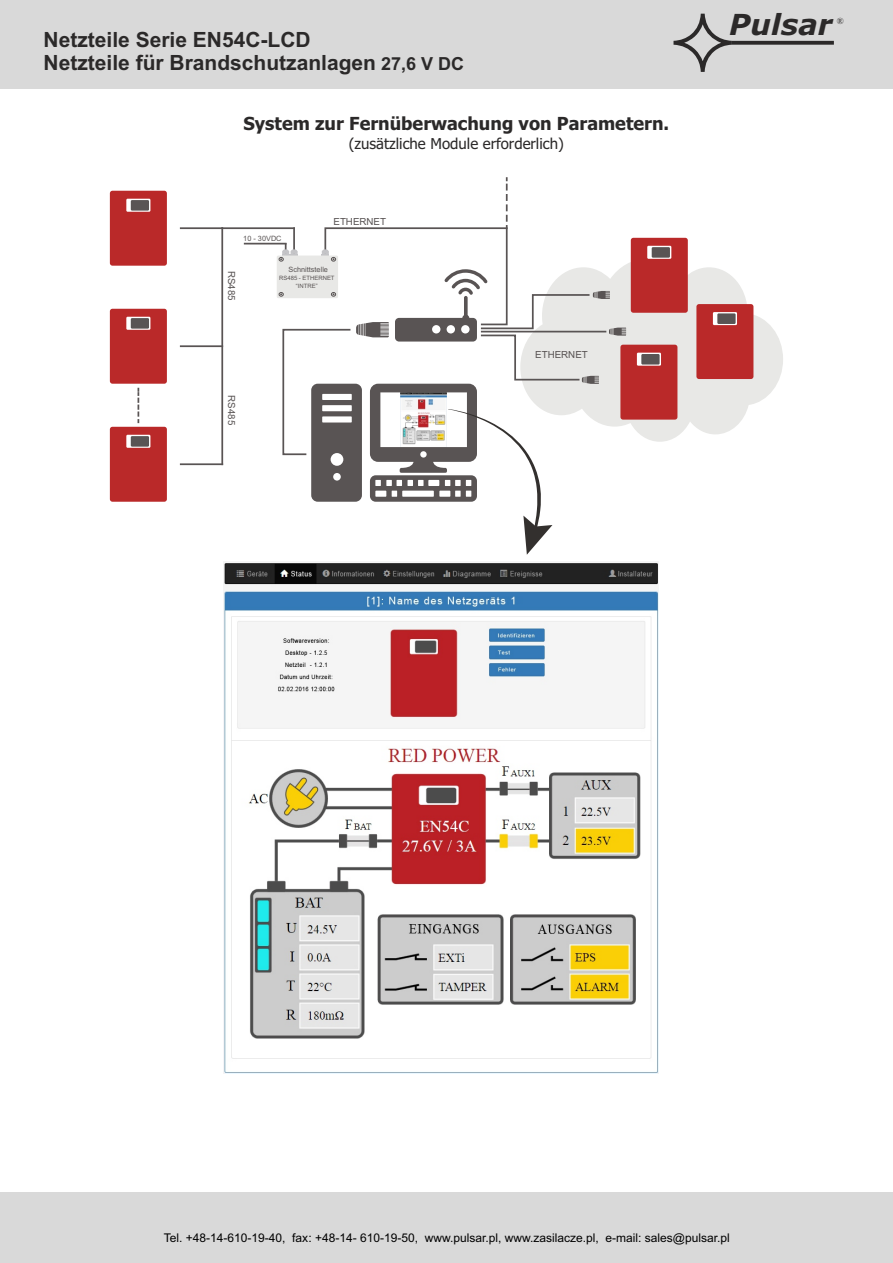
<style>
.page{position:relative;width:893px;height:1263px;background:#fff}
.page>*{position:absolute;margin:0;border:0;box-sizing:border-box;transform-origin:0 0}
.t1{font:italic 700 28.95px "Verdana";color:#2b2929}
.t2{font:700 21px/23.4px "Arial";color:#2b2929}
.t3{font:700 18px "Tahoma";color:#2b2929}
.t4{font:15px "Tahoma";color:#2b2929}
.t5{font:12px "Arial";color:#000}
.t6{font:9.75px "Arial";color:#595454}
.t7{font:9.3px "Times New Roman";color:#2b2929}
.t8{font:7.35px "Arial";color:#595454}
.t9{font:6px/8.2px "Arial";color:#595454;text-align:center}
.s1{font-size:18px}
</style>
<div class="page">
<div style="left:0;top:1192px;width:893px;height:71px;background:#d9d9d9"></div>
<div style="left:0;top:0;width:893px;height:89px;background:#d9d9d9"></div>
<svg style="left:673px;top:14px;width:59px;height:58px"></svg>
<svg style="left:732px;top:41px;width:102px;height:4px"></svg>
<svg style="left:626px;top:259px;width:157px;height:183px;fill:#e8e8e6"></svg>
<hr style="left:181px;top:227px;width:41px;height:2px;background:#595454">
<hr style="left:181px;top:345px;width:41px;height:2px;background:#595454">
<hr style="left:221px;top:228px;width:2px;height:236px;background:#595454">
<hr style="left:181px;top:463px;width:41px;height:2px;background:#595454">
<svg style="left:138px;top:389px;width:1px;height:33px"></svg>
<hr style="left:245px;top:243px;width:41px;height:1px;background:#595454">
<hr style="left:222px;top:227px;width:72px;height:2px;background:#595454">
<svg style="left:277px;top:256px;width:61px;height:42px"></svg>
<div style="left:110px;top:191px;width:57px;height:75px;background:#ba2929;border-radius:3px"></div>
<svg style="left:126px;top:199px;width:24px;height:13px"></svg>
<div style="left:131px;top:200px;width:18px;height:11px;background:#595454"></div>
<div style="left:631px;top:238px;width:57px;height:75px;background:#ba2929;border-radius:3px"></div>
<svg style="left:647px;top:246px;width:24px;height:13px"></svg>
<div style="left:652px;top:247px;width:18px;height:11px;background:#595454"></div>
<div style="left:696px;top:304px;width:57px;height:75px;background:#ba2929;border-radius:3px"></div>
<div style="left:713px;top:312px;width:24px;height:13px;background:#fff"></div>
<div style="left:717px;top:313px;width:19px;height:11px;background:#595454"></div>
<div style="left:620px;top:345px;width:57px;height:75px;background:#ba2929;border-radius:3px"></div>
<div style="left:637px;top:353px;width:24px;height:13px;background:#fff"></div>
<div style="left:641px;top:354px;width:19px;height:11px;background:#595454"></div>
<div style="left:110px;top:309px;width:57px;height:75px;background:#ba2929;border-radius:3px"></div>
<svg style="left:126px;top:317px;width:24px;height:13px"></svg>
<div style="left:131px;top:318px;width:18px;height:11px;background:#595454"></div>
<div style="left:110px;top:427px;width:57px;height:75px;background:#ba2929;border-radius:3px"></div>
<svg style="left:126px;top:435px;width:24px;height:13px"></svg>
<div style="left:131px;top:436px;width:18px;height:11px;background:#595454"></div>
<svg style="left:279px;top:178px;width:347px;height:377px"></svg>
<img style="left:224px;top:561px;width:435px;height:512px">
<h2 class="t2" style="left:44px;top:30px;width:422px">Netzteile Serie EN54C-LCD<br>Netzteile für Brandschutzanlagen <span class="s1">27,6 V DC</span></h2>
<h3 class="t3" style="left:244px;top:117px;width:427px">System zur Fernüberwachung von Parametern.</h3>
<p class="t4" style="left:349px;top:138px;width:217px">(zusätzliche Module erforderlich)</p>
<p class="t8" style="left:243px;top:236px;width:40px">10 - 30VDC</p>
<p class="t6" style="left:333px;top:217px;width:54px">ETHERNET</p>
<p class="t6" style="left:235px;top:271px;width:31px;rotate:90deg">RS485</p>
<p class="t8" style="left:289px;top:266px;width:41px">Schnittstelle</p>
<p class="t9" style="left:279px;top:274px;width:57px">RS485 - ETHERNET “INTRE”</p>
<p class="t6" style="left:235px;top:395px;width:31px;rotate:90deg">RS485</p>
<p class="t6" style="left:535px;top:350px;width:54px">ETHERNET</p>
<h1 class="t1" style="left:729px;top:13px;width:104px">Pulsar</h1>
<p class="t7" style="left:837px;top:18px;width:9px">®</p>
<p class="t5" style="left:164px;top:1233px;width:567px">Tel. +48-14-610-19-40, fax: +48-14- 610-19-50, www.pulsar.pl, www.zasilacze.pl, e-mail: sales@pulsar.pl</p>
</div>
